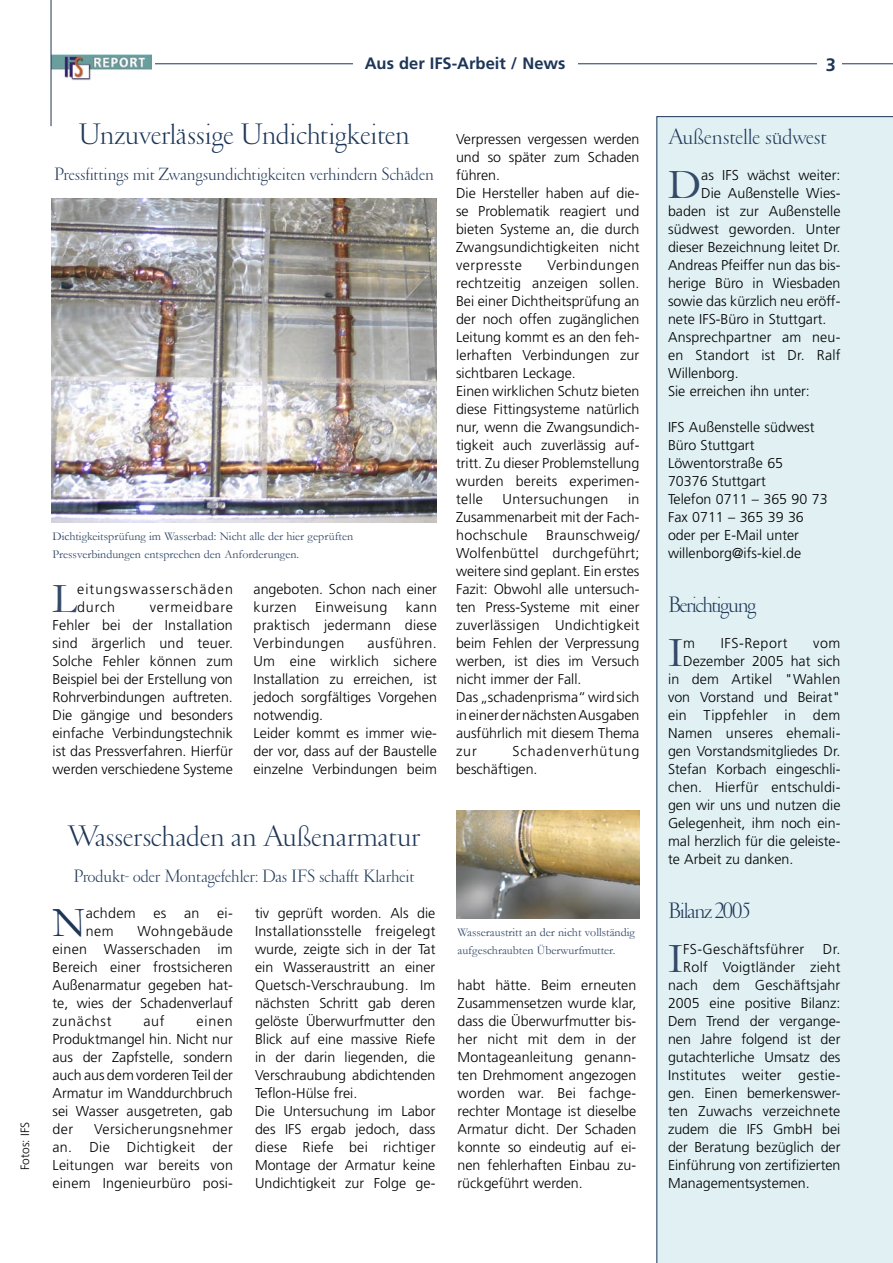
<style>
.page{position:relative;width:893px;height:1263px;background:#fff}
.page>*{position:absolute;margin:0;border:0;box-sizing:border-box;transform-origin:0 0}
.t1{font:43.05px "Garamond";color:#344a68}
.t2{font:43.05px "Garamond";color:#1d3657}
.t3{font:300 30px "Garamond";color:#1d3657}
.t4{font:300 22.5px "Garamond";letter-spacing:-.05em;color:#1d3657}
.t5{font:300 22.5px "Garamond";color:#1d3657}
.t6{font:300 18px "Garamond";color:#1d3657}
.t7{font:700 16.5px "Frutiger";color:#1d3657}
.t8{font:300 14.25px/18px "Frutiger";color:#000}
.t9{font:300 14.25px/18px "Frutiger";letter-spacing:.025em;color:#000}
.t10{font:300 14.25px "Frutiger";letter-spacing:.02em;color:#000}
.t11{font:300 14.25px/18px "Frutiger";letter-spacing:.06em;color:#000}
.t12{font:300 14.25px/18px "Frutiger";letter-spacing:.075em;color:#000}
.t13{font:300 14.25px "Frutiger";letter-spacing:.03em;color:#000}
.t14{font:300 14.25px "Frutiger";letter-spacing:.04em;color:#000}
.t15{font:12px/18px "Garamond";color:#344a68}
.t16{font:300 12px "Frutiger";color:#000}
</style>
<div class="page">
<div style="left:656px;top:116px;width:237px;height:1147px;background:#e0f0f3"></div>
<hr style="left:155px;top:63px;width:738px;height:1px;background:#1d3657">
<div style="left:353px;top:55px;width:224px;height:20px;background:#fff"></div>
<div style="left:817px;top:56px;width:25px;height:26px;background:#fff"></div>
<img style="left:52px;top:54px;width:100px;height:26px">
<hr style="left:51px;top:0;width:1px;height:126px;background:#1d3657">
<img style="left:51px;top:198px;width:386px;height:324px">
<img style="left:456px;top:810px;width:183px;height:108px">
<p class="t16" style="left:18px;top:1170px;width:50px;rotate:-90deg">Fotos: IFS</p>
<p class="t7" style="left:365px;top:53px;width:202px">Aus der IFS-Arbeit / News</p>
<h2 class="t3" style="left:78px;top:119px;width:333px">Unzuverlässige Undichtigkeiten</h2>
<p class="t6" style="left:54px;top:165px;width:381px">Pressfittings mit Zwangsundichtigkeiten verhindern Schäden</p>
<p class="t15" style="left:53px;top:527px;width:302px">Dichtigkeitsprüfung im Wasserbad: Nicht alle der hier geprüften<br>Pressverbindungen entsprechen den Anforderungen.</p>
<h1 class="t1" style="left:53px;top:573px;width:26px">L</h1>
<p class="t12" style="left:77px;top:580px;width:157px">eitungswasserschäden durch</p>
<p class="t8" style="left:254px;top:580px;width:185px">angeboten. Schon nach einer kurzen</p>
<p class="t8" style="left:53px;top:598px;width:182px;text-align:justify;text-indent:97px">vermeidbare Fehler bei der Installation sind ärgerlich und teuer.<br>Solche Fehler können zum Beispiel bei der Erstellung von Rohrverbindungen auftreten.<br>Die gängige und besonders einfache Verbindungstechnik ist das Pressverfahren. Hierfür werden verschiedene Systeme</p>
<p class="t8" style="left:254px;top:598px;width:185px;text-align:justify;text-indent:152px">kann praktisch jedermann diese Verbindungen</p>
<p class="t9" style="left:315px;top:598px;width:74px">Einweisung</p>
<p class="t8" style="left:254px;top:634px;width:185px;text-indent:114px">ausführen.<br>Um eine wirklich sichere<br>Installation zu erreichen, ist jedoch sorgfältiges Vorgehen notwendig.<br>Leider kommt es immer wie&shy;der vor, dass auf der Baustelle einzelne Verbindungen beim</p>
<h2 class="t3" style="left:68px;top:821px;width:354px">Wasserschaden an Außenarmatur</h2>
<p class="t6" style="left:74px;top:867px;width:342px">Produkt- oder Montagefehler: Das IFS schafft Klarheit</p>
<h1 class="t2" style="left:53px;top:897px;width:35px">N</h1>
<p class="t9" style="left:86px;top:904px;width:149px">achdem es an ei&shy;nem</p>
<p class="t8" style="left:255px;top:904px;width:182px">tiv geprüft worden. Als die<br>Installationsstelle freigelegt wurde, zeigte sich in der Tat ein Wasseraustritt an einer<br>Quetsch-Verschraubung. Im nächsten Schritt gab deren gelöste Überwurfmutter den<br>Blick auf eine massive Riefe in der darin liegenden, die<br>Verschraubung abdichtenden<br>Teflon-Hülse frei.<br>Die Untersuchung im Labor des IFS ergab jedoch, dass diese Riefe bei richtiger<br>Montage der Armatur keine<br>Undichtigkeit zur Folge ge-</p>
<p class="t8" style="left:53px;top:922px;width:182px;text-align:justify;text-indent:85px">Wohngebäude einen Wasserschaden im Bereich einer frostsicheren Außenarmatur gegeben hat&shy;te, wies der Schadenverlauf zunächst</p>
<p class="t8" style="left:143px;top:1012px;width:23px">auf</p>
<p class="t8" style="left:53px;top:1012px;width:182px;text-align:justify;text-indent:144px">einen Produktmangel hin. Nicht nur aus der Zapfstelle, sondern auch aus dem vorderen Teil der Armatur im Wanddurchbruch sei Wasser ausgetreten, gab der</p>
<p class="t8" style="left:53px;top:1120px;width:182px;text-align:justify;text-indent:42px">Versicherungsnehmer an. Die Dichtigkeit der Leitungen war bereits von einem Ingenieurbüro posi-</p>
<p class="t8" style="left:456px;top:130px;width:185px">Verpressen vergessen werden und so später zum Schaden führen.<br>Die Hersteller haben auf die&shy;se Problematik reagiert und bieten Systeme an, die durch<br>Zwangsundichtigkeiten nicht verpresste</p>
<p class="t8" style="left:456px;top:256px;width:185px;text-indent:91px">Verbindungen rechtzeitig anzeigen sollen.<br>Bei einer Dichtheitsprüfung an der noch offen zugänglichen<br>Leitung kommt es an den feh&shy;lerhaften Verbindungen zur sichtbaren Leckage.<br>Einen wirklichen Schutz bieten diese Fittingsysteme natürlich nur, wenn die Zwangsundich&shy;tigkeit auch zuverlässig auf&shy;tritt. Zu dieser Problemstellung wurden bereits experimen&shy;telle</p>
<p class="t13" style="left:503px;top:491px;width:107px">Untersuchungen</p>
<p class="t8" style="left:456px;top:490px;width:185px;text-align:justify;text-indent:172px">in Zusammenarbeit mit der Fach&shy;hochschule</p>
<p class="t8" style="left:456px;top:526px;width:185px;text-indent:90px">Braunschweig/<br>Wolfenbüttel durchgeführt; weitere sind geplant. Ein erstes<br>Fazit: Obwohl alle untersuch&shy;ten Press-Systeme mit einer zuverlässigen Undichtigkeit beim Fehlen der Verpressung werben, ist dies im Versuch nicht immer der Fall.<br>Das „schadenprisma“ wird sich in einer der nächsten Ausgaben ausführlich mit diesem Thema zur</p>
<p class="t11" style="left:456px;top:742px;width:185px;text-indent:57px">Schadenverhütung beschäftigen.</p>
<p class="t15" style="left:458px;top:923px;width:179px">Wasseraustritt an der nicht vollständig aufgeschraubten Überwurfmutter.</p>
<p class="t8" style="left:458px;top:976px;width:180px;text-align:justify">habt hätte. Beim erneuten Zusammensetzen wurde klar, dass die Überwurfmutter bis&shy;her nicht mit dem in der Montageanleitung genann&shy;ten Drehmoment angezogen worden war. Bei fachge&shy;rechter Montage ist dieselbe Armatur dicht. Der Schaden konnte so eindeutig auf ei&shy;nen fehlerhaften Einbau zu&shy;rückgeführt werden.</p>
<h3 class="t5" style="left:668px;top:125px;width:160px">Außenstelle südwest</h3>
<h1 class="t1" style="left:668px;top:159px;width:35px">D</h1>
<p class="t8" style="left:701px;top:166px;width:141px">as IFS wächst weiter:</p>
<p class="t8" style="left:701px;top:184px;width:133px">Die Außen-stelle Wies-</p>
<p class="t8" style="left:668px;top:202px;width:174px">ba-den ist zur Außenstelle</p>
<p class="t8" style="left:668px;top:220px;width:174px">südwest geworden. Unter</p>
<p class="t8" style="left:668px;top:238px;width:174px">dieser Bezeichnung leitet Dr.</p>
<p class="t8" style="left:668px;top:256px;width:174px">Andreas Pfeiffer nun das bis-</p>
<p class="t8" style="left:668px;top:274px;width:174px">herige Büro in Wiesbaden</p>
<p class="t8" style="left:668px;top:292px;width:174px">sowie das kürzlich neu eröff-</p>
<p class="t8" style="left:668px;top:310px;width:160px">nete IFS-Büro in Stuttgart.</p>
<p class="t8" style="left:668px;top:328px;width:174px">Ansprechpartner am neu-</p>
<p class="t8" style="left:668px;top:346px;width:174px">en Standort ist Dr. Ralf</p>
<p class="t8" style="left:668px;top:364px;width:72px">Willenborg.</p>
<p class="t8" style="left:668px;top:382px;width:143px">Sie erreichen ihn unter:</p>
<p class="t8" style="left:668px;top:418px;width:161px">IFS Außenstelle südwest<br>Büro Stuttgart<br>Löwentorstraße 65<br>70376 Stuttgart<br>Telefon 0711 – 365 90 73<br>Fax 0711 – 365 39 36 oder per E-Mail unter willenborg@ifs-kiel.de</p>
<h3 class="t4" style="left:668px;top:593px;width:90px">Berichtigung</h3>
<h1 class="t1" style="left:668px;top:627px;width:17px">I</h1>
<p class="t8" style="left:683px;top:634px;width:13px">m</p>
<p class="t14" style="left:721px;top:635px;width:68px">IFS-Report</p>
<p class="t8" style="left:813px;top:634px;width:29px">vom</p>
<p class="t8" style="left:683px;top:652px;width:159px">Dezember 2005 hat sich</p>
<p class="t8" style="left:668px;top:670px;width:174px">in dem Artikel "Wahlen</p>
<p class="t8" style="left:668px;top:688px;width:174px">von Vorstand und Beirat"</p>
<p class="t9" style="left:668px;top:706px;width:174px">ein Tippfehler in dem</p>
<p class="t8" style="left:668px;top:724px;width:174px">Namen unseres ehemali-</p>
<p class="t8" style="left:668px;top:742px;width:174px">gen Vorstandsmitgliedes Dr.</p>
<p class="t8" style="left:668px;top:760px;width:174px">Stefan Korbach eingeschli-</p>
<p class="t8" style="left:668px;top:778px;width:174px">chen. Hierfür entschuldi-</p>
<p class="t8" style="left:668px;top:796px;width:174px">gen wir uns und nutzen die</p>
<p class="t8" style="left:668px;top:814px;width:174px">Gelegenheit, ihm noch ein-</p>
<p class="t8" style="left:668px;top:832px;width:174px">mal herzlich für die geleiste-</p>
<p class="t8" style="left:668px;top:850px;width:127px">te Arbeit zu danken.</p>
<h3 class="t4" style="left:668px;top:899px;width:84px">Bilanz 2005</h3>
<h1 class="t1" style="left:668px;top:933px;width:17px">I</h1>
<p class="t9" style="left:683px;top:940px;width:123px">FS-Geschäftsführer</p>
<p class="t8" style="left:823px;top:940px;width:19px">Dr.</p>
<p class="t10" style="left:683px;top:959px;width:159px">Rolf Voigtländer zieht</p>
<p class="t10" style="left:668px;top:977px;width:174px">nach dem Geschäftsjahr</p>
<p class="t8" style="left:668px;top:994px;width:174px">2005 eine positive Bilanz:</p>
<p class="t8" style="left:668px;top:1012px;width:174px">Dem Trend der vergange-</p>
<p class="t8" style="left:668px;top:1030px;width:174px">nen Jahre folgend ist der</p>
<p class="t8" style="left:668px;top:1048px;width:174px">gutachterliche Umsatz des</p>
<p class="t9" style="left:668px;top:1066px;width:174px">Institutes weiter gestie-</p>
<p class="t8" style="left:668px;top:1084px;width:174px">gen. Einen bemerkenswer-</p>
<p class="t8" style="left:668px;top:1102px;width:174px">ten Zuwachs verzeichnete</p>
<p class="t8" style="left:668px;top:1120px;width:174px">zudem die IFS GmbH bei</p>
<p class="t8" style="left:668px;top:1138px;width:174px">der Beratung bezüglich der</p>
<p class="t8" style="left:668px;top:1156px;width:174px">Einführung von zertifizierten</p>
<p class="t8" style="left:668px;top:1174px;width:143px">Managementsystemen.</p>
</div>
